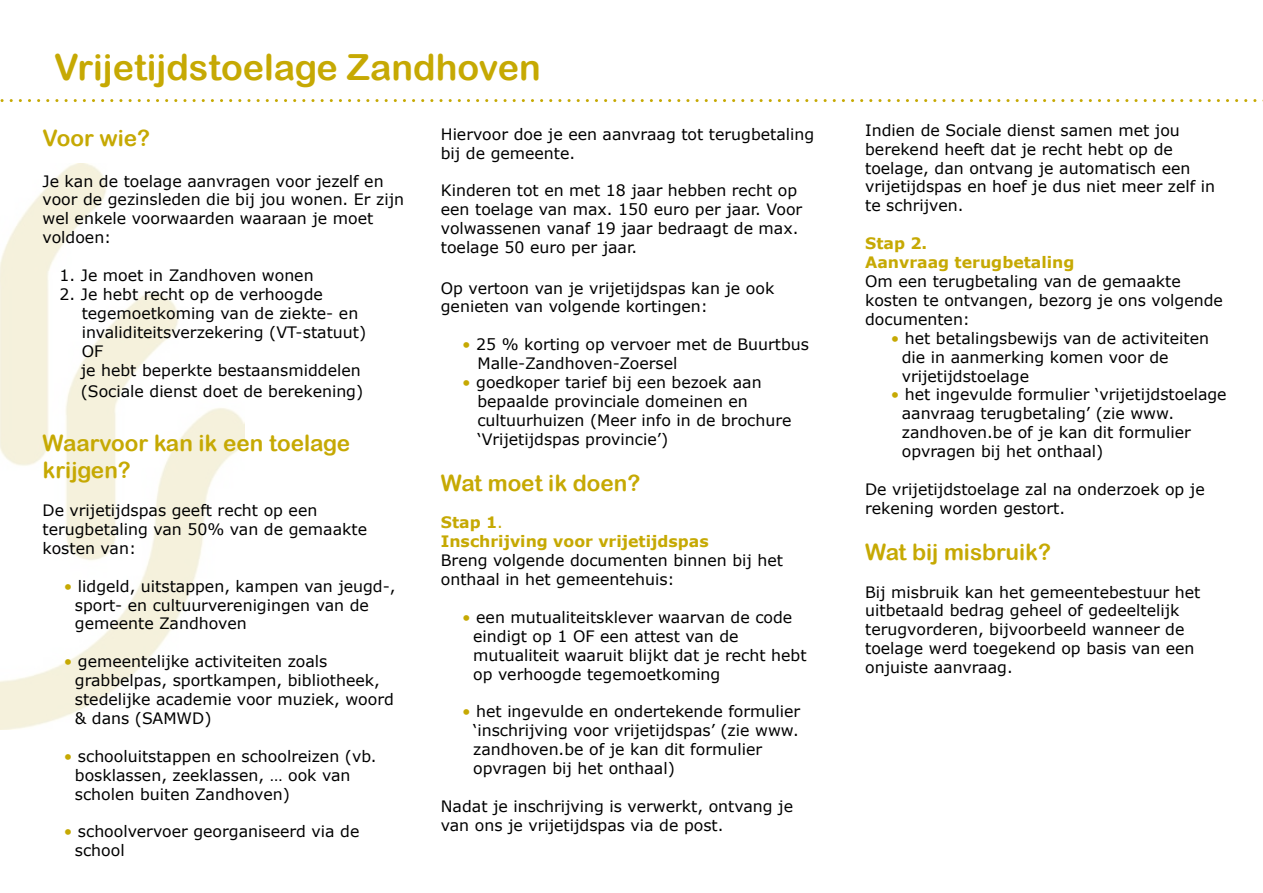
<style>
.page{position:relative;width:1263px;height:893px;background:#fff}
.page>*{position:absolute;margin:0;border:0;box-sizing:border-box;transform-origin:0 0}
.t1{font:36px "Arial Rounded MT Bold";color:#c6a903}
.t2{font:22.5px/27px "Arial Rounded MT Bold";color:#c6a903}
.t3{font:15.75px/18.9px "Verdana";color:#000}
.t4{font:700 15.75px/18.9px "Verdana";color:#c6a903}
.s1{color:#c6a903}
.s2{font-weight:400}
</style>
<div class="page">
<svg style="left:0;top:99px;width:1263px;height:3px"></svg>
<img style="left:0;top:163px;width:245px;height:567px">
<h1 class="t1" style="left:54px;top:46px;width:488px">Vrijetijdstoelage Zandhoven</h1>
<h2 class="t2" style="left:43px;top:124px;width:109px">Voor wie?</h2>
<p class="t3" style="left:43px;top:171px;width:363px">Je kan de toelage aanvragen voor jezelf en voor de gezinsleden die bij jou wonen. Er zijn wel enkele voorwaarden waaraan je moet voldoen:</p>
<p class="t3" style="left:60px;top:266px;width:256px">1. Je moet in Zandhoven wonen</p>
<p class="t3" style="left:81px;top:285px;width:287px;text-indent:-21px">2. Je hebt recht op de verhoogde tegemoetkoming van de ziekte- en invaliditeitsverzekering (VT-statuut)<br>OF<br>je hebt beperkte bestaansmiddelen</p>
<p class="t3" style="left:81px;top:382px;width:284px">(Sociale dienst doet de berekening)</p>
<h2 class="t2" style="left:43px;top:429px;width:309px">Waarvoor kan ik een toelage krijgen?</h2>
<p class="t3" style="left:43px;top:501px;width:326px">De vrijetijdspas geeft recht op een terugbetaling van 50% van de gemaakte kosten van:</p>
<p class="t3" style="left:75px;top:576px;width:322px;text-indent:-11px"><span class="s1">•</span> lidgeld, uitstappen, kampen van jeugd-, sport- en cultuurverenigingen van de gemeente Zandhoven</p>
<p class="t3" style="left:75px;top:652px;width:320px;text-indent:-11px"><span class="s1">•</span> gemeentelijke activiteiten zoals grabbelpas, sportkampen, bibliotheek, stedelijke academie voor muziek, woord &amp; dans (SAMWD)</p>
<p class="t3" style="left:75px;top:746px;width:303px;text-indent:-11px"><span class="s1">•</span> schooluitstappen en schoolreizen (vb. bosklassen, zeeklassen, … ook van scholen buiten Zandhoven)</p>
<p class="t3" style="left:75px;top:822px;width:286px;text-indent:-11px"><span class="s1">•</span> schoolvervoer georganiseerd via de school</p>
<p class="t3" style="left:441px;top:124px;width:375px">Hiervoor doe je een aanvraag tot terugbetaling bij de gemeente.</p>
<p class="t3" style="left:441px;top:181px;width:363px">Kinderen tot en met 18 jaar hebben recht op een toelage van max. 150 euro per jaar. Voor volwassenen vanaf 19 jaar bedraagt de max. toelage 50 euro per jaar.</p>
<p class="t3" style="left:441px;top:278px;width:335px">Op vertoon van je vrijetijdspas kan je ook genieten van volgende kortingen:</p>
<p class="t3" style="left:477px;top:335px;width:333px;text-indent:-15px"><span class="s1">•</span> 25 % korting op vervoer met de Buurtbus<br>Malle-Zandhoven-Zoersel</p>
<p class="t3" style="left:477px;top:373px;width:316px;text-indent:-15px"><span class="s1">•</span> goedkoper tarief bij een bezoek aan bepaalde provinciale domeinen en cultuurhuizen (Meer info in de brochure ‘Vrijetijdspas provincie’)</p>
<h2 class="t2" style="left:441px;top:469px;width:201px">Wat moet ik doen?</h2>
<p class="t4" style="left:441px;top:513px;width:269px">Stap 1<span class="s2">.<br></span>Inschrijving voor vrijetijdspas</p>
<p class="t3" style="left:441px;top:551px;width:344px">Breng volgende documenten binnen bij het onthaal in het gemeentehuis:</p>
<p class="t3" style="left:473px;top:608px;width:335px;text-indent:-11px"><span class="s1">•</span> een mutualiteitsklever waarvan de code eindigt op 1 OF een attest van de mutualiteit waaruit blijkt dat je recht hebt op verhoogde tegemoetkoming</p>
<p class="t3" style="left:473px;top:702px;width:329px;text-indent:-11px"><span class="s1">•</span> het ingevulde en ondertekende formulier ‘inschrijving voor vrijetijdspas’ (zie www. zandhoven.be of je kan dit formulier opvragen bij het onthaal)</p>
<p class="t3" style="left:441px;top:797px;width:354px">Nadat je inschrijving is verwerkt, ontvang je van ons je vrijetijdspas via de post.</p>
<p class="t3" style="left:865px;top:120px;width:351px">Indien de Sociale dienst samen met jou berekend heeft dat je recht hebt op de toelage, dan ontvang je automatisch een vrijetijdspas en hoef je dus niet meer zelf in te schrijven.</p>
<p class="t4" style="left:865px;top:234px;width:211px">Stap 2.<br>Aanvraag terugbetaling</p>
<p class="t3" style="left:865px;top:272px;width:359px">Om een terugbetaling van de gemaakte kosten te ontvangen, bezorg je ons volgende documenten:</p>
<p class="t3" style="left:902px;top:328px;width:309px;text-indent:-11px"><span class="s1">•</span> het betalingsbewijs van de activiteiten die in aanmerking komen voor de vrijetijdstoelage</p>
<p class="t3" style="left:902px;top:385px;width:326px;text-indent:-11px"><span class="s1">•</span> het ingevulde formulier ‘vrijetijdstoelage aanvraag terugbetaling’ (zie www. zandhoven.be of je kan dit formulier opvragen bij het onthaal)</p>
<p class="t3" style="left:865px;top:480px;width:341px">De vrijetijdstoelage zal na onderzoek op je rekening worden gestort.</p>
<h2 class="t2" style="left:865px;top:538px;width:187px">Wat bij misbruik?</h2>
<p class="t3" style="left:865px;top:582px;width:337px">Bij misbruik kan het gemeentebestuur het uitbetaald bedrag geheel of gedeeltelijk terugvorderen, bijvoorbeeld wanneer de toelage werd toegekend op basis van een onjuiste aanvraag.</p>
</div>
